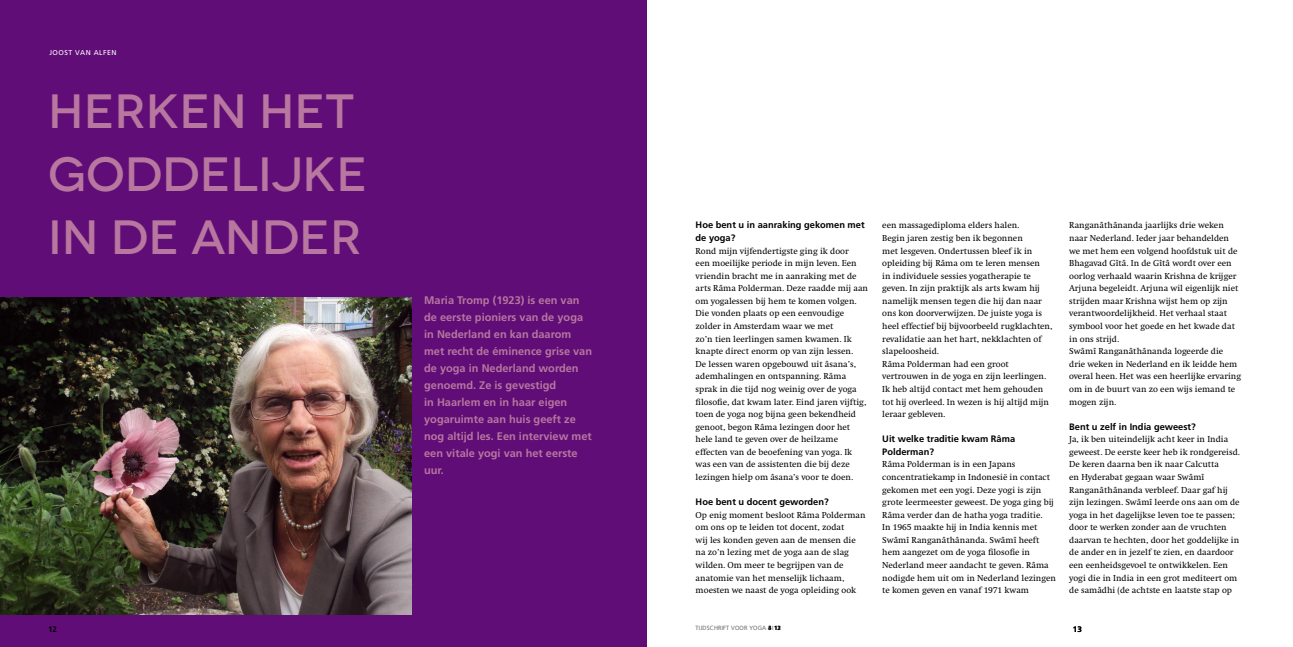
<style>
.page{position:relative;width:1293px;height:647px;background:#fff}
.page>*{position:absolute;margin:0;border:0;box-sizing:border-box;transform-origin:0 0}
.t1{font:500 48px/62.8px "Novecentowide";color:#b8779e}
.t2{font:700 11px/17px "Frutiger";color:#b8779e}
.t3{font:700 9.3px/12.6px "Frutiger";color:#000}
.t4{font:9px/12.6px "Swift";color:#000}
.t5{font:700 8px "Frutiger";color:#000}
.t6{font:7px "Frutiger";letter-spacing:.07em;color:#fff}
.t7{font:300 6px "Frutiger";letter-spacing:.03em;color:#888}
.s1{font-weight:700;color:#000}
</style>
<div class="page">
<div style="left:0;top:0;width:646px;height:646px;background:#600d78"></div>
<img style="left:0;top:298px;width:411px;height:316px">
<p class="t6" style="left:49px;top:48px;width:69px">JOOST VAN ALFEN</p>
<h1 class="t1" style="left:48px;top:80px;width:320px">HERKEN HET<br>GODDELIJKE<br>IN DE ANDER</h1>
<p class="t2" style="left:424px;top:291px;width:169px">Maria Tromp (1923) is een van de eerste pioniers van de yoga in Nederland en kan daarom met recht de éminence grise van de yoga in Nederland worden genoemd. Ze is gevestigd<br>in Haarlem en in haar eigen yogaruimte aan huis geeft ze nog altijd les. Een interview met een vitale yogi van het eerste uur.</p>
<p class="t5" style="left:48px;top:624px;width:10px">12</p>
<p class="t3" style="left:695px;top:219px;width:170px">Hoe bent u in aanraking gekomen met de yoga?</p>
<p class="t4" style="left:695px;top:244px;width:174px">Rond mijn vijfendertigste ging ik door<br>een moeilijke periode in mijn leven. Een vriendin bracht me in aanraking met de arts Râma Polderman. Deze raadde mij aan om yogalessen bij hem te komen volgen.<br>Die vonden plaats op een eenvoudige zolder in Amsterdam waar we met<br>zo’n tien leerlingen samen kwamen. Ik knapte direct enorm op van zijn lessen.<br>De lessen waren opgebouwd uit âsana’s, ademhalingen en ontspanning. Râma sprak in die tijd nog weinig over de yoga filosofie, dat kwam later. Eind jaren vijftig, toen de yoga nog bijna geen bekendheid genoot, begon Râma lezingen door het hele land te geven over de heilzame effecten van de beoefening van yoga. Ik was een van de assistenten die bij deze lezingen hielp om âsana’s voor te doen.</p>
<p class="t3" style="left:695px;top:495px;width:135px">Hoe bent u docent geworden?</p>
<p class="t4" style="left:695px;top:508px;width:172px">Op enig moment besloot Râma Polderman om ons op te leiden tot docent, zodat<br>wij les konden geven aan de mensen die na zo’n lezing met de yoga aan de slag wilden. Om meer te begrijpen van de anatomie van het menselijk lichaam, moesten we naast de yoga opleiding ook</p>
<p class="t4" style="left:882px;top:219px;width:172px">een massagediploma elders halen.<br>Begin jaren zestig ben ik begonnen<br>met lesgeven. Ondertussen bleef ik in opleiding bij Râma om te leren mensen<br>in individuele sessies yogatherapie te geven. In zijn praktijk als arts kwam hij namelijk mensen tegen die hij dan naar ons kon doorverwijzen. De juiste yoga is heel effectief bij bijvoorbeeld rugklachten, revalidatie aan het hart, nekklachten of slapeloosheid.<br>Râma Polderman had een groot vertrouwen in de yoga en zijn leerlingen.<br>Ik heb altijd contact met hem gehouden tot hij overleed. In wezen is hij altijd mijn leraar gebleven.</p>
<p class="t3" style="left:882px;top:432px;width:134px">Uit welke traditie kwam Râma<br>Polderman?</p>
<p class="t4" style="left:882px;top:458px;width:175px">Râma Polderman is in een Japans concentratiekamp in Indonesië in contact gekomen met een yogi. Deze yogi is zijn grote leermeester geweest. De yoga ging bij Râma verder dan de hatha yoga traditie.<br>In 1965 maakte hij in India kennis met Swâmî Ranganâthânanda. Swâmî heeft hem aangezet om de yoga filosofie in Nederland meer aandacht te geven. Râma nodigde hem uit om in Nederland lezingen te komen geven en vanaf 1971 kwam</p>
<p class="t4" style="left:1069px;top:219px;width:173px">Ranganâthânanda jaarlijks drie weken naar Nederland. Ieder jaar behandelden we met hem een volgend hoofdstuk uit de Bhagavad Gîtâ. In de Gîtâ wordt over een oorlog verhaald waarin Krishna de krijger Arjuna begeleidt. Arjuna wil eigenlijk niet strijden maar Krishna wijst hem op zijn verantwoordelijkheid. Het verhaal staat symbool voor het goede en het kwade dat in ons strijd.<br>Swâmî Ranganâthânanda logeerde die drie weken in Nederland en ik leidde hem overal heen. Het was een heerlijke ervaring om in de buurt van zo een wijs iemand te mogen zijn.</p>
<p class="t3" style="left:1069px;top:420px;width:128px">Bent u zelf in India geweest?</p>
<p class="t4" style="left:1069px;top:433px;width:172px">Ja, ik ben uiteindelijk acht keer in India geweest. De eerste keer heb ik rondgereisd.<br>De keren daarna ben ik naar Calcutta<br>en Hyderabat gegaan waar Swâmî Ranganâthânanda verbleef. Daar gaf hij zijn lezingen. Swâmî leerde ons aan om de yoga in het dagelijkse leven toe te passen; door te werken zonder aan de vruchten daarvan te hechten, door het goddelijke in de ander en in jezelf te zien, en daardoor een eenheidsgevoel te ontwikkelen. Een yogi die in India in een grot mediteert om de samâdhi (de achtste en laatste stap op</p>
<p class="t7" style="left:695px;top:624px;width:87px">TIJDSCHRIFT VOOR YOGA <span class="s1">34</span>I<span class="s1">132</span></p>
<p class="t5" style="left:1073px;top:624px;width:10px">13</p>
</div>
